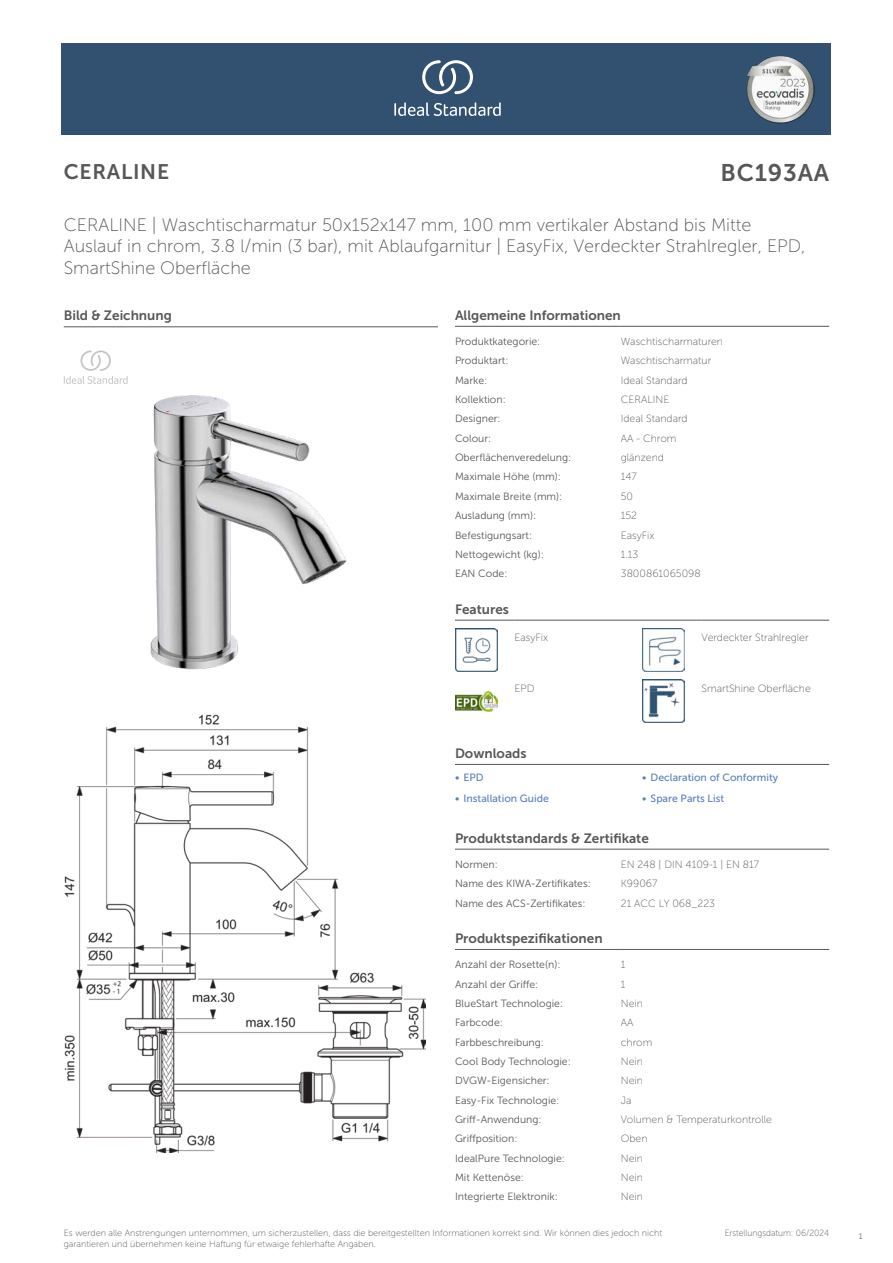
<style>
.page{position:relative;width:893px;height:1263px;background:#fff}
.page>*{position:absolute;margin:0;border:0;box-sizing:border-box;transform-origin:0 0}
.t1{font:24px "Museo Sans 700";letter-spacing:.035em;color:#575756}
.t2{font:21px "Museo Sans 700";letter-spacing:.035em;color:#575756}
.t3{font:18px/21.6px "Museo Sans 100";color:#575756}
.t4{font:13.5px "Museo Sans 700";color:#575756}
.t5{font:10.5px "Museo Sans 300";color:#575756}
.t6{font:10.5px "Museo Sans 100";color:#575756}
.t7{font:10.5px "Museo Sans 500";color:#5b7ebf}
.t8{font:9px/10.8px "Museo Sans 100";color:#575756}
.t9{font:9px "Museo Sans 100";color:#575756;scale:.95 1}
.t10{font:300 9px "Calibri";color:#575756;scale:.95 1}
</style>
<div class="page">
<div style="left:62px;top:43px;width:769px;height:91px;background:#325070"></div>
<hr style="left:455px;top:326px;width:166px;height:1px;background:#575756">
<hr style="left:621px;top:326px;width:208px;height:1px;background:#575756">
<hr style="left:455px;top:620px;width:59px;height:1px;background:#575756">
<hr style="left:514px;top:620px;width:128px;height:1px;background:#575756">
<hr style="left:642px;top:620px;width:60px;height:1px;background:#575756">
<hr style="left:702px;top:620px;width:127px;height:1px;background:#575756">
<img style="left:455px;top:629px;width:42px;height:42px">
<img style="left:642px;top:629px;width:43px;height:42px">
<img style="left:455px;top:691px;width:42px;height:20px">
<img style="left:642px;top:680px;width:43px;height:42px">
<hr style="left:455px;top:764px;width:187px;height:1px;background:#575756">
<hr style="left:642px;top:764px;width:187px;height:1px;background:#575756">
<hr style="left:455px;top:849px;width:166px;height:1px;background:#575756">
<hr style="left:621px;top:849px;width:208px;height:1px;background:#575756">
<hr style="left:455px;top:949px;width:166px;height:1px;background:#575756">
<hr style="left:621px;top:949px;width:208px;height:1px;background:#575756">
<img style="left:64px;top:714px;width:361px;height:439px">
<hr style="left:64px;top:327px;width:374px;height:1px;background:#575756">
<svg style="left:64px;top:350px;width:64px;height:34px"></svg>
<img style="left:150px;top:395px;width:197px;height:275px">
<svg style="left:394px;top:102px;width:107px;height:14px"></svg>
<svg style="left:422px;top:60px;width:51px;height:34px"></svg>
<img style="left:746px;top:56px;width:68px;height:67px">
<h2 class="t2" style="left:64px;top:160px;width:107px">CERALINE</h2>
<h1 class="t1" style="left:720px;top:160px;width:110px">BC193AA</h1>
<h3 class="t3" style="left:64px;top:214px;width:743px">CERALINE | Waschtischarmatur 50x152x147 mm, 100 mm vertikaler Abstand bis Mitte<br>Auslauf in chrom, 3.8 l/min (3 bar), mit Ablaufgarnitur | EasyFix, Verdeckter Strahlregler, EPD,<br>SmartShine Oberfläche</h3>
<p class="t4" style="left:64px;top:308px;width:110px">Bild &amp; Zeichnung</p>
<p class="t4" style="left:455px;top:308px;width:167px">Allgemeine Informationen</p>
<p class="t5" style="left:455px;top:336px;width:87px">Produktkategorie:</p>
<p class="t6" style="left:621px;top:336px;width:104px">Waschtischarmaturen</p>
<p class="t5" style="left:455px;top:355px;width:55px">Produktart:</p>
<p class="t6" style="left:621px;top:355px;width:92px">Waschtischarmatur</p>
<p class="t5" style="left:455px;top:374px;width:34px">Marke:</p>
<p class="t6" style="left:621px;top:374px;width:68px">Ideal Standard</p>
<p class="t5" style="left:455px;top:394px;width:52px">Kollektion:</p>
<p class="t6" style="left:621px;top:394px;width:50px">CERALINE</p>
<p class="t5" style="left:455px;top:413px;width:47px">Designer:</p>
<p class="t6" style="left:621px;top:413px;width:68px">Ideal Standard</p>
<p class="t5" style="left:455px;top:432px;width:38px">Colour:</p>
<p class="t6" style="left:621px;top:433px;width:57px">AA - Chrom</p>
<p class="t5" style="left:455px;top:452px;width:118px">Oberflächenveredelung:</p>
<p class="t6" style="left:621px;top:452px;width:45px">glänzend</p>
<p class="t5" style="left:455px;top:471px;width:107px">Maximale Höhe (mm):</p>
<p class="t6" style="left:621px;top:471px;width:17px">147</p>
<p class="t5" style="left:455px;top:491px;width:109px">Maximale Breite (mm):</p>
<p class="t6" style="left:621px;top:491px;width:14px">50</p>
<p class="t5" style="left:455px;top:510px;width:83px">Ausladung (mm):</p>
<p class="t6" style="left:621px;top:510px;width:18px">152</p>
<p class="t5" style="left:455px;top:529px;width:79px">Befestigungsart:</p>
<p class="t6" style="left:621px;top:529px;width:35px">EasyFix</p>
<p class="t5" style="left:455px;top:549px;width:90px">Nettogewicht (kg):</p>
<p class="t6" style="left:621px;top:549px;width:19px">1.13</p>
<p class="t5" style="left:455px;top:568px;width:54px">EAN Code:</p>
<p class="t6" style="left:621px;top:568px;width:81px">3800861065098</p>
<p class="t4" style="left:455px;top:602px;width:55px">Features</p>
<p class="t6" style="left:514px;top:632px;width:35px">EasyFix</p>
<p class="t6" style="left:702px;top:632px;width:108px">Verdeckter Strahlregler</p>
<p class="t6" style="left:514px;top:683px;width:21px">EPD</p>
<p class="t6" style="left:702px;top:683px;width:111px">SmartShine Oberfläche</p>
<p class="t4" style="left:455px;top:746px;width:73px">Downloads</p>
<p class="t7" style="left:455px;top:772px;width:30px">• EPD</p>
<p class="t7" style="left:642px;top:772px;width:138px">• Declaration of Conformity</p>
<p class="t7" style="left:455px;top:793px;width:95px">• Installation Guide</p>
<p class="t7" style="left:642px;top:793px;width:84px">• Spare Parts List</p>
<p class="t4" style="left:455px;top:831px;width:195px">Produktstandards &amp; Zertifikate</p>
<p class="t5" style="left:455px;top:858px;width:44px">Normen:</p>
<p class="t6" style="left:621px;top:859px;width:140px">EN 248 | DIN 4109-1 | EN 817</p>
<p class="t5" style="left:455px;top:878px;width:137px">Name des KIWA-Zertifikates:</p>
<p class="t6" style="left:621px;top:878px;width:38px">K99067</p>
<p class="t5" style="left:455px;top:897px;width:132px">Name des ACS-Zertifikates:</p>
<p class="t6" style="left:621px;top:897px;width:96px">21 ACC LY 068_223</p>
<p class="t4" style="left:455px;top:931px;width:149px">Produktspezifikationen</p>
<p class="t5" style="left:455px;top:959px;width:107px">Anzahl der Rosette(n):</p>
<p class="t6" style="left:621px;top:959px;width:6px">1</p>
<p class="t5" style="left:455px;top:978px;width:85px">Anzahl der Griffe:</p>
<p class="t6" style="left:621px;top:978px;width:6px">1</p>
<p class="t5" style="left:455px;top:997px;width:110px">BlueStart Technologie:</p>
<p class="t6" style="left:621px;top:998px;width:24px">Nein</p>
<p class="t5" style="left:455px;top:1017px;width:49px">Farbcode:</p>
<p class="t6" style="left:621px;top:1017px;width:14px">AA</p>
<p class="t5" style="left:455px;top:1036px;width:90px">Farbbeschreibung:</p>
<p class="t6" style="left:621px;top:1036px;width:33px">chrom</p>
<p class="t5" style="left:455px;top:1056px;width:117px">Cool Body Technologie:</p>
<p class="t6" style="left:621px;top:1056px;width:24px">Nein</p>
<p class="t5" style="left:455px;top:1075px;width:96px">DVGW-Eigensicher:</p>
<p class="t6" style="left:621px;top:1075px;width:24px">Nein</p>
<p class="t5" style="left:455px;top:1094px;width:106px">Easy-Fix Technologie:</p>
<p class="t6" style="left:621px;top:1094px;width:12px">Ja</p>
<p class="t5" style="left:455px;top:1114px;width:88px">Griff-Anwendung:</p>
<p class="t6" style="left:621px;top:1114px;width:153px">Volumen &amp; Temperaturkontrolle</p>
<p class="t5" style="left:455px;top:1133px;width:64px">Griffposition:</p>
<p class="t6" style="left:621px;top:1133px;width:28px">Oben</p>
<p class="t5" style="left:455px;top:1152px;width:111px">IdealPure Technologie:</p>
<p class="t6" style="left:621px;top:1152px;width:24px">Nein</p>
<p class="t5" style="left:455px;top:1172px;width:70px">Mit Kettenöse:</p>
<p class="t6" style="left:621px;top:1172px;width:24px">Nein</p>
<p class="t5" style="left:455px;top:1191px;width:104px">Integrierte Elektronik:</p>
<p class="t6" style="left:621px;top:1191px;width:24px">Nein</p>
<p class="t8" style="left:64px;top:1227px;width:600px">Es werden alle Anstrengungen unternommen, um sicherzustellen, dass die bereitgestellten Informationen korrekt sind. Wir können dies jedoch nicht garantieren und übernehmen keine Haftung für etwaige fehlerhafte Angaben.</p>
<p class="t9" style="left:725px;top:1228px;width:111px">Erstellungsdatum: 06/2024</p>
<p class="t10" style="left:858px;top:1230px;width:6px">1</p>
</div>
